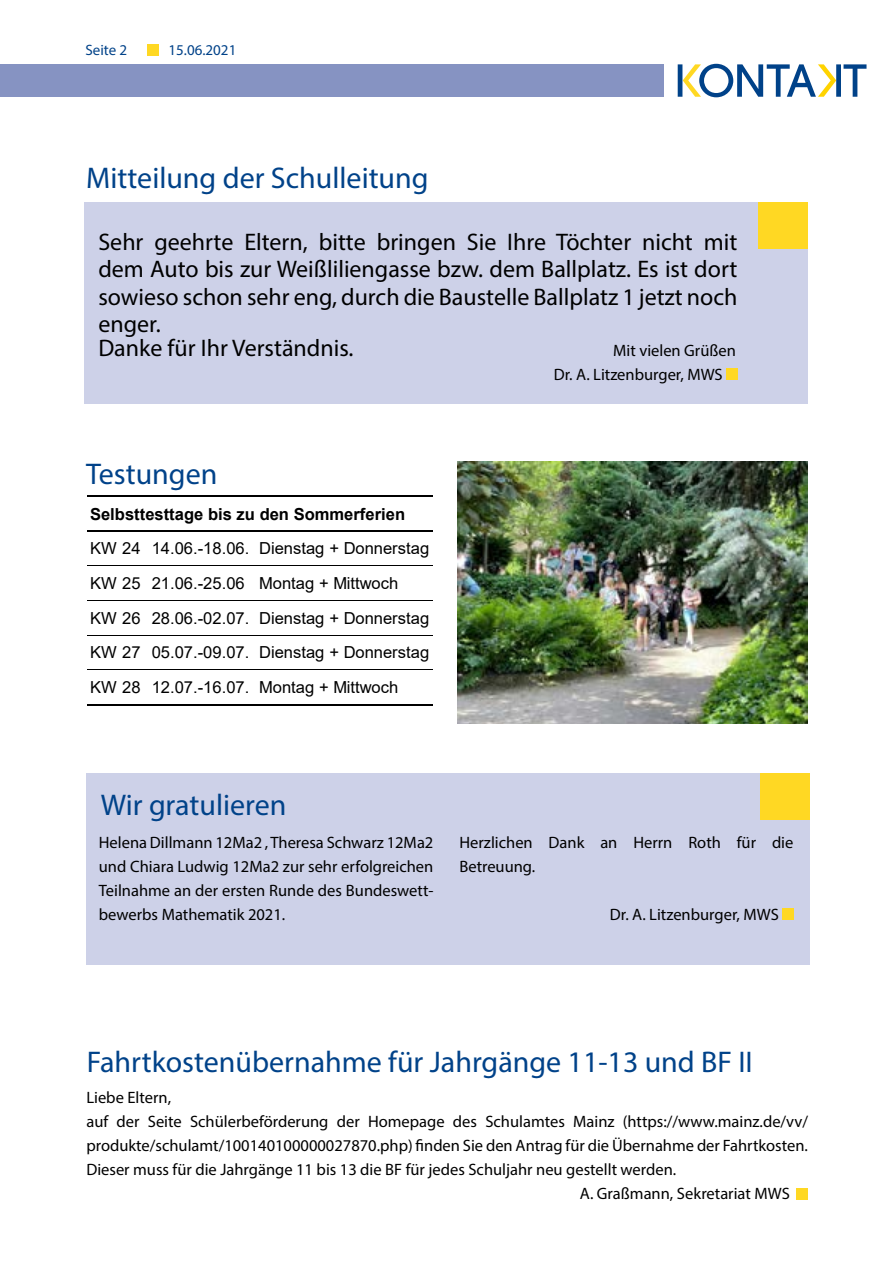
<style>
.page{position:relative;width:893px;height:1263px;background:#fff}
.page>*{position:absolute;margin:0;border:0;box-sizing:border-box;transform-origin:0 0}
.t1{font:30px "Myriad Pro";color:#004289}
.t2{font:24px/27px "Myriad Pro";color:#000;text-align:justify}
.t3{font:16.5px/24px "Myriad Pro";color:#000}
.t4{font:16.5px/34.8px "Arial";color:#000}
.t5{font:700 16.5px "Arial";color:#000}
.t6{font:15px "Myriad Pro";color:#004289}
</style>
<div class="page">
<svg style="left:678px;top:64px;width:188px;height:33px"></svg>
<div style="left:0;top:64px;width:663px;height:33px;background:#8693c2"></div>
<div style="left:148px;top:44px;width:11px;height:11px;background:#ffd823"></div>
<div style="left:85px;top:202px;width:723px;height:201px;background:#cdd1e8"></div>
<div style="left:726px;top:368px;width:11px;height:11px;background:#ffd823"></div>
<div style="left:758px;top:202px;width:50px;height:47px;background:#ffd823"></div>
<div style="left:86px;top:773px;width:723px;height:191px;background:#cdd1e8"></div>
<div style="left:782px;top:909px;width:11px;height:11px;background:#ffd823"></div>
<div style="left:760px;top:773px;width:49px;height:47px;background:#ffd823"></div>
<hr style="left:87px;top:495px;width:346px;height:2px;background:#000">
<hr style="left:87px;top:530px;width:346px;height:2px;background:#000">
<hr style="left:87px;top:566px;width:346px;height:1px;background:#000">
<hr style="left:87px;top:600px;width:346px;height:1px;background:#000">
<hr style="left:87px;top:635px;width:346px;height:1px;background:#000">
<hr style="left:87px;top:670px;width:346px;height:1px;background:#000">
<hr style="left:87px;top:704px;width:346px;height:1px;background:#000">
<img style="left:457px;top:461px;width:351px;height:263px">
<div style="left:797px;top:1188px;width:11px;height:11px;background:#ffd823"></div>
<p class="t6" style="left:85px;top:41px;width:43px">Seite 2</p>
<p class="t6" style="left:169px;top:41px;width:69px">15.06.2021</p>
<h1 class="t1" style="left:86px;top:160px;width:344px">Mitteilung der Schulleitung</h1>
<h2 class="t2" style="left:98px;top:229px;width:641px">Sehr geehrte Eltern, bitte bringen Sie Ihre Töchter nicht mit dem Auto bis zur Weißliliengasse bzw. dem Ballplatz. Es ist dort sowieso schon sehr eng, durch die Baustelle Ballplatz 1 jetzt noch enger.</h2>
<h2 class="t2" style="left:98px;top:334px;width:257px">Danke für Ihr Verständnis.</h2>
<p class="t3" style="left:554px;top:338px;width:184px;text-indent:59px">Mit vielen Grüßen<br>Dr. A. Litzenburger, MWS</p>
<p class="t3" style="left:291px;top:228px;width:129px">Dr. A. Litzenburger</p>
<h1 class="t1" style="left:86px;top:455px;width:133px">Testungen</h1>
<p class="t5" style="left:90px;top:502px;width:317px">Selbsttesttage bis zu den Sommerferien</p>
<p class="t4" style="left:90px;top:531px;width:341px">KW 24 14.06.-18.06. Dienstag + Donnerstag KW 25 21.06.-25.06 Montag + Mittwoch<br>KW 26 28.06.-02.07. Dienstag + Donnerstag KW 27 05.07.-09.07. Dienstag + Donnerstag KW 28 12.07.-16.07. Montag + Mittwoch</p>
<h1 class="t1" style="left:101px;top:787px;width:187px">Wir gratulieren</h1>
<p class="t3" style="left:99px;top:830px;width:336px;text-align:justify">Helena Dillmann 12Ma2 , Theresa Schwarz 12Ma2 und Chiara Ludwig 12Ma2 zur sehr erfolgreichen Teilnahme an der ersten Runde des Bundeswett&shy;bewerbs Mathematik 2021.</p>
<p class="t3" style="left:459px;top:830px;width:336px">Herzlichen Dank an Herrn Roth für die<br>Betreuung.</p>
<p class="t3" style="left:610px;top:902px;width:170px">Dr. A. Litzenburger, MWS</p>
<h1 class="t1" style="left:87px;top:1043px;width:667px">Fahrtkostenübernahme für Jahrgänge 11-13 und BF II</h1>
<p class="t3" style="left:86px;top:1085px;width:86px">Liebe Eltern,</p>
<p class="t3" style="left:86px;top:1109px;width:723px">auf der Seite Schülerbeförderung der Homepage des Schulamtes Mainz (https://www.mainz.de/vv/</p>
<p class="t3" style="left:86px;top:1133px;width:723px">produkte/schulamt/100140100000027870.php) finden Sie den Antrag für die Übernahme der Fahrtkosten.</p>
<p class="t3" style="left:86px;top:1157px;width:591px">Dieser muss für die Jahrgänge 11 bis 13 die BF für jedes Schuljahr neu gestellt werden.</p>
<p class="t3" style="left:580px;top:1181px;width:211px">A. Graßmann, Sekretariat MWS</p>
</div>
